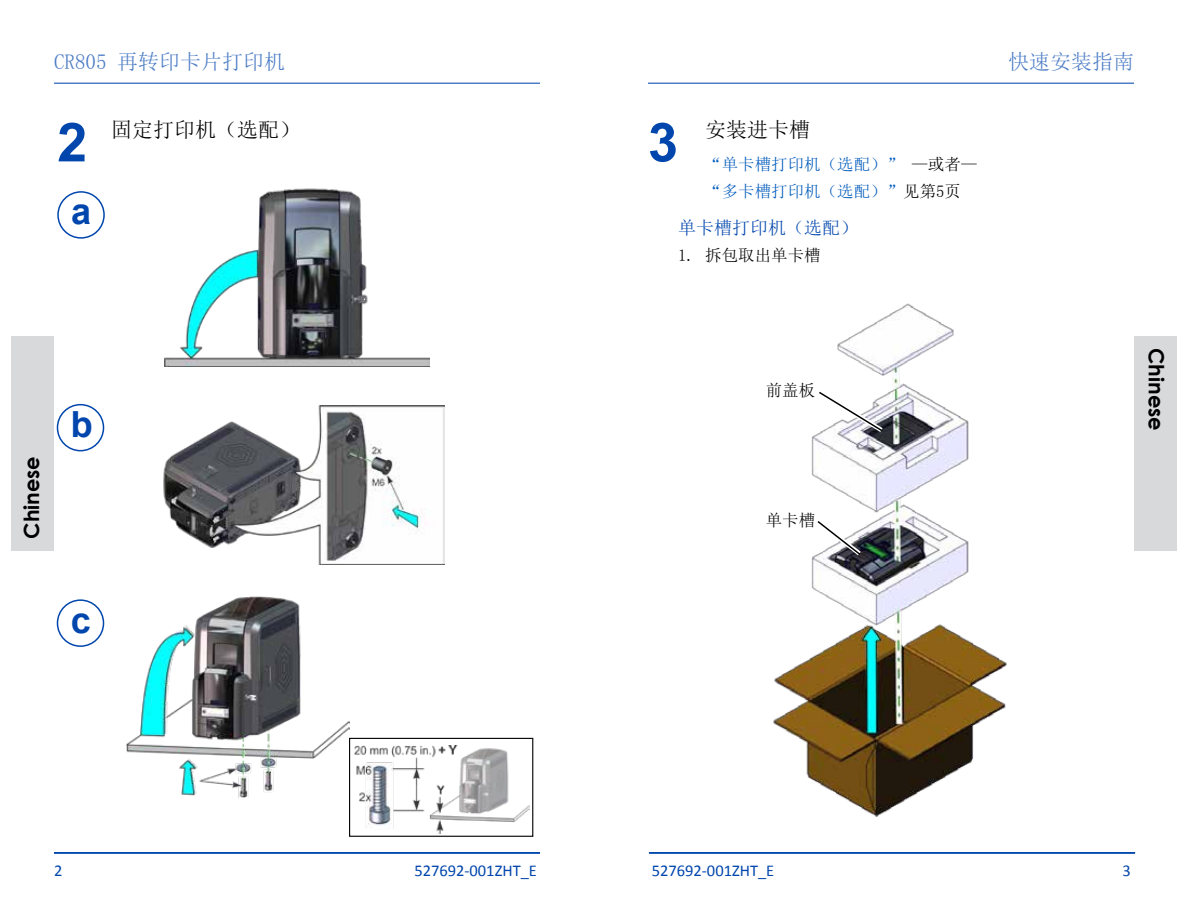
<style>
.page{position:relative;width:1188px;height:918px;background:#fff}
.page>*{position:absolute;margin:0;border:0;box-sizing:border-box;transform-origin:0 0}
.t1{font:700 54px "Arial";color:#0046ad}
.t2{font:700 36px "Arial";color:#0046ad}
.t3{font:21px "Sim Sun";color:#4d7dc6}
.t4{font:700 21px "Century Gothic";color:#000}
.t5{font:21px "Sim Sun";color:#000}
.t6{font:18px "Sim Sun";color:#0046ad}
.t7{font:16.5px "Calibri";color:#0046ad}
.t8{font:16.5px/26.5px "Sim Sun";color:#005bbb}
.t9{font:16.5px "Sim Sun";color:#000}
.s1{color:#000}
</style>
<div class="page">
<div style="left:57px;top:191px;width:48px;height:48px;border:2px solid #0046ad;border-radius:50%"></div>
<div style="left:57px;top:404px;width:47px;height:47px;border:2px solid #0046ad;border-radius:50%"></div>
<div style="left:57px;top:599px;width:47px;height:48px;border:2px solid #0046ad;border-radius:50%"></div>
<img style="left:165px;top:188px;width:264px;height:178px">
<img style="left:163px;top:405px;width:282px;height:160px">
<img style="left:127px;top:596px;width:223px;height:201px">
<img style="left:354px;top:746px;width:175px;height:87px">
<div style="left:349px;top:738px;width:184px;height:99px;border:1px solid #000"></div>
<img style="left:773px;top:303px;width:234px;height:514px">
<svg style="left:812px;top:516px;width:54px;height:44px"></svg>
<svg style="left:814px;top:387px;width:74px;height:49px"></svg>
<hr style="left:648px;top:83px;width:486px;height:1px;background:#4d7dc6">
<hr style="left:54px;top:83px;width:486px;height:1px;background:#4d7dc6">
<hr style="left:54px;top:852px;width:486px;height:2px;background:#0046ad">
<hr style="left:649px;top:852px;width:486px;height:2px;background:#0046ad">
<div style="left:11px;top:337px;width:43px;height:214px;background:#d7d9da"></div>
<div style="left:1134px;top:336px;width:43px;height:214px;background:#d7d9da"></div>
<p class="t3" style="left:54px;top:51px;width:232px">CR805 再转印卡片打印机</p>
<p class="t3" style="left:1008px;top:51px;width:127px">快速安装指南</p>
<h1 class="t1" style="left:57px;top:106px;width:32px">2</h1>
<h2 class="t2" style="left:71px;top:188px;width:22px">a</h2>
<p class="t5" style="left:111px;top:119px;width:190px">固定打印机（选配）</p>
<p class="t5" style="left:705px;top:119px;width:106px">安装进卡槽</p>
<p class="t8" style="left:705px;top:151px;width:274px">“单卡槽打印机（选配）” <span class="s1">—或者— </span>“多卡槽打印机（选配）”<span class="s1">见第5页</span></p>
<p class="t6" style="left:678px;top:219px;width:182px">单卡槽打印机（选配）</p>
<p class="t9" style="left:678px;top:247px;width:144px">1. 拆包取出单卡槽</p>
<h1 class="t1" style="left:648px;top:106px;width:32px">3</h1>
<p class="t4" style="left:16px;top:539px;width:84px;rotate:-90deg">Chinese</p>
<h2 class="t2" style="left:71px;top:401px;width:23px">b</h2>
<h2 class="t2" style="left:71px;top:596px;width:22px">c</h2>
<p class="t9" style="left:766px;top:382px;width:51px">前盖板</p>
<p class="t9" style="left:766px;top:512px;width:51px">单卡槽</p>
<p class="t4" style="left:1172px;top:348px;width:84px;rotate:90deg">Chinese</p>
<p class="t7" style="left:54px;top:860px;width:10px">2</p>
<p class="t7" style="left:414px;top:860px;width:124px">527692-001ZHT_E</p>
<p class="t7" style="left:652px;top:860px;width:124px">527692-001ZHT_E</p>
<p class="t7" style="left:1123px;top:860px;width:10px">3</p>
</div>
